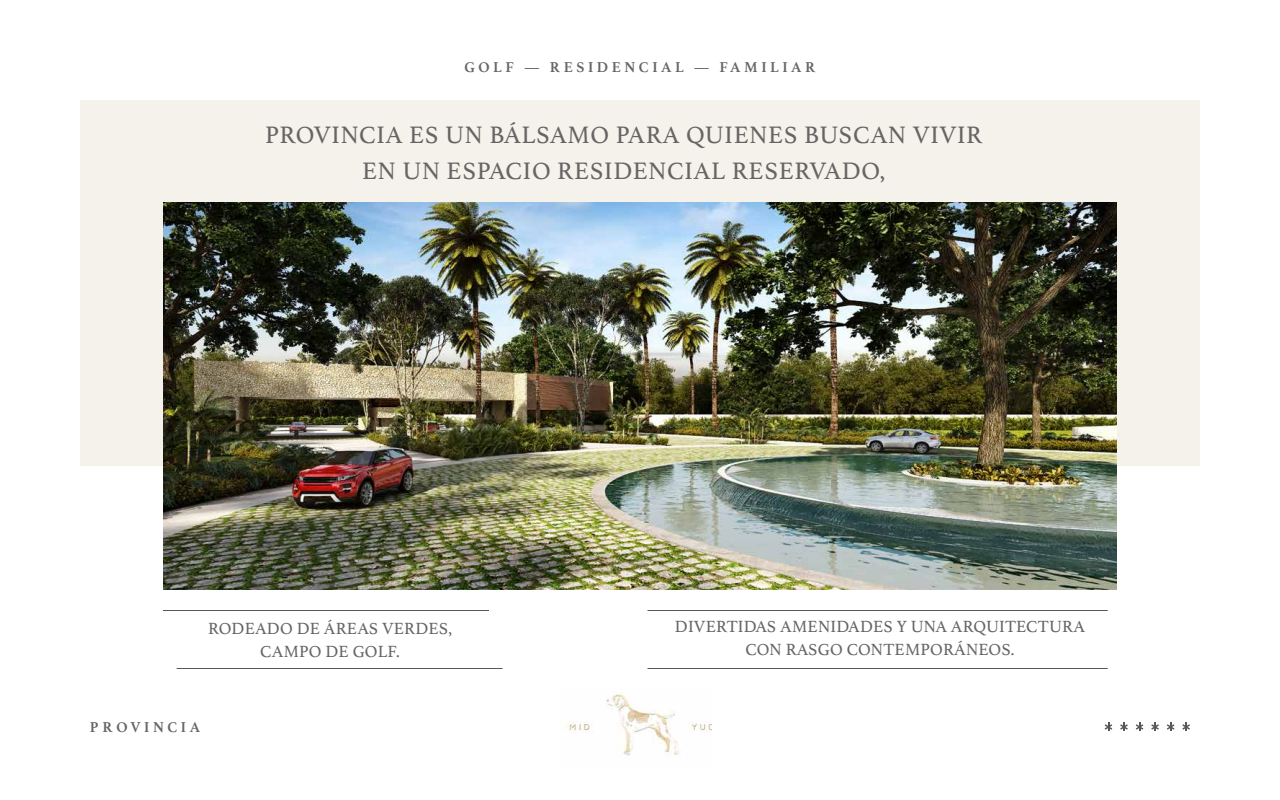
<style>
.page{position:relative;width:1280px;height:800px;background:#fff}
.page>*{position:absolute;margin:0;border:0;box-sizing:border-box;transform-origin:0 0}
.t1{font:25px/36px "Athelas";letter-spacing:.025em;color:#656564;text-align:center}
.t2{font:17px/23px "Athelas";letter-spacing:.01em;color:#656564;text-align:center}
.t3{font:700 15px "Athelas";letter-spacing:.24em;color:#656564}
</style>
<div class="page">
<svg style="left:1105px;top:723px;width:7px;height:8px"></svg>
<svg style="left:1120px;top:723px;width:8px;height:8px"></svg>
<svg style="left:1136px;top:723px;width:7px;height:8px"></svg>
<svg style="left:1151px;top:723px;width:8px;height:8px"></svg>
<svg style="left:1167px;top:723px;width:7px;height:8px"></svg>
<svg style="left:1182px;top:723px;width:8px;height:8px"></svg>
<img style="left:561px;top:693px;width:151px;height:63px">
<div style="left:80px;top:100px;width:1120px;height:366px;background:#f5f2eb"></div>
<hr style="left:163px;top:610px;width:326px;height:1px;background:#575756">
<hr style="left:648px;top:610px;width:460px;height:1px;background:#575756">
<hr style="left:648px;top:668px;width:460px;height:1px;background:#575756">
<hr style="left:177px;top:668px;width:326px;height:1px;background:#575756">
<img style="left:163px;top:202px;width:954px;height:388px">
<p class="t3" style="left:464px;top:55px;width:353px">GOLF — RESIDENCIAL — FAMILIAR</p>
<h1 class="t1" style="left:265px;top:116px;width:719px">PROVINCIA ES UN BÁLSAMO PARA QUIENES BUSCAN VIVIR<br>EN UN ESPACIO RESIDENCIAL RESERVADO,</h1>
<p class="t2" style="left:208px;top:616px;width:246px">RODEADO DE ÁREAS VERDES,<br>CAMPO DE GOLF.</p>
<p class="t3" style="left:90px;top:715px;width:112px">PROVINCIA</p>
<p class="t2" style="left:675px;top:615px;width:412px">DIVERTIDAS AMENIDADES Y UNA ARQUITECTURA<br>CON RASGO CONTEMPORÁNEOS.</p>
</div>
